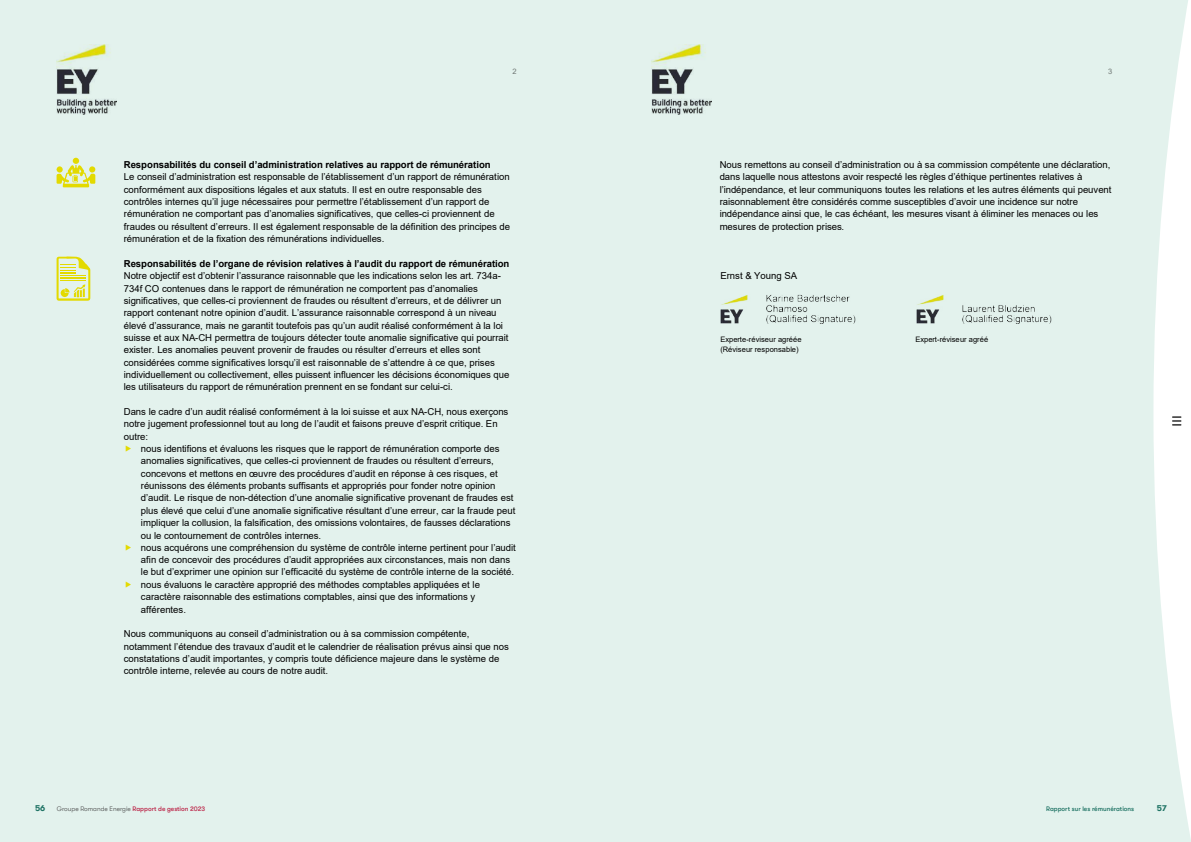
<style>
.page{position:relative;width:1191px;height:842px;background:#fff}
.page>*{position:absolute;margin:0;border:0;box-sizing:border-box;transform-origin:0 0}
.t1{font:9.6px/12.4px "Arial";color:#000}
.t2{font:700 9.6px "Arial";letter-spacing:-.01em;color:#000}
.t3{font:700 8.5px "GT Walsheim";color:#1e7364}
.t4{font:7.5px "Arial";color:#000}
.t5{font:7.5px "Arial";color:#808080}
.t6{font:300 6.5px "GT Walsheim";color:#434343}
.t7{font:500 6.5px "GT Walsheim";color:#1e7364}
.s1{font-weight:500;color:#bc274a}
</style>
<div class="page">
<div style="left:0;top:0;width:1153px;height:842px;background:#e3f2ed"></div>
<img style="left:652px;top:44px;width:60px;height:70px">
<img style="left:720px;top:294px;width:142px;height:30px">
<img style="left:916px;top:294px;width:142px;height:30px">
<img style="left:56px;top:44px;width:60px;height:70px">
<svg style="left:57px;top:158px;width:38px;height:29px"></svg>
<svg style="left:57px;top:257px;width:33px;height:44px"></svg>
<svg style="left:1153px;top:0;width:38px;height:842px"></svg>
<svg style="left:126px;top:446px;width:5px;height:6px"></svg>
<svg style="left:126px;top:544px;width:5px;height:6px"></svg>
<svg style="left:126px;top:581px;width:5px;height:7px"></svg>
<p class="t5" style="left:512px;top:66px;width:6px">2</p>
<p class="t2" style="left:124px;top:158px;width:368px">Responsabilités du conseil d’administration relatives au rapport de rémunération</p>
<p class="t1" style="left:124px;top:171px;width:388px">Le conseil d’administration est responsable de l’établissement d’un rapport de rémunération conformément aux dispositions légales et aux statuts. Il est en outre responsable des contrôles internes qu’il juge nécessaires pour permettre l’établissement d’un rapport de rémunération ne comportant pas d’anomalies significatives, que celles-ci proviennent de fraudes ou résultent d’erreurs. Il est également responsable de la définition des principes de rémunération et de la fixation des rémunérations individuelles.</p>
<p class="t2" style="left:124px;top:257px;width:387px">Responsabilités de l’organe de révision relatives à l’audit du rapport de rémunération</p>
<p class="t1" style="left:124px;top:269px;width:387px">Notre objectif est d’obtenir l’assurance raisonnable que les indications selon les art. 734a-734f CO contenues dans le rapport de rémunération ne comportent pas d’anomalies significatives, que celles-ci proviennent de fraudes ou résultent d’erreurs, et de délivrer un rapport contenant notre opinion d’audit. L’assurance raisonnable correspond à un niveau élevé d’assurance, mais ne garantit toutefois pas qu’un audit réalisé conformément à la loi suisse et aux NA-CH permettra de toujours détecter toute anomalie significative qui pourrait exister. Les anomalies peuvent provenir de fraudes ou résulter d’erreurs et elles sont considérées comme significatives lorsqu’il est raisonnable de s’attendre à ce que, prises individuellement ou collectivement, elles puissent influencer les décisions économiques que les utilisateurs du rapport de rémunération prennent en se fondant sur celui-ci.</p>
<p class="t1" style="left:124px;top:405px;width:386px">Dans le cadre d’un audit réalisé conformément à la loi suisse et aux NA-CH, nous exerçons notre jugement professionnel tout au long de l’audit et faisons preuve d’esprit critique. En outre:</p>
<p class="t1" style="left:141px;top:443px;width:376px">nous identifions et évaluons les risques que le rapport de rémunération comporte des anomalies significatives, que celles-ci proviennent de fraudes ou résultent d’erreurs, concevons et mettons en œuvre des procédures d’audit en réponse à ces risques, et réunissons des éléments probants suffisants et appropriés pour fonder notre opinion d’audit. Le risque de non-détection d’une anomalie significative provenant de fraudes est plus élevé que celui d’une anomalie significative résultant d’une erreur, car la fraude peut impliquer la collusion, la falsification, des omissions volontaires, de fausses déclarations ou le contournement de contrôles internes.<br>nous acquérons une compréhension du système de contrôle interne pertinent pour l’audit afin de concevoir des procédures d’audit appropriées aux circonstances, mais non dans le but d’exprimer une opinion sur l’efficacité du système de contrôle interne de la société. nous évaluons le caractère approprié des méthodes comptables appliquées et le caractère raisonnable des estimations comptables, ainsi que des informations y afférentes.</p>
<p class="t1" style="left:124px;top:628px;width:386px">Nous communiquons au conseil d’administration ou à sa commission compétente, notamment l’étendue des travaux d’audit et le calendrier de réalisation prévus ainsi que nos constatations d’audit importantes, y compris toute déficience majeure dans le système de contrôle interne, relevée au cours de notre audit.</p>
<p class="t5" style="left:1108px;top:66px;width:6px">3</p>
<p class="t1" style="left:719px;top:158px;width:393px">Nous remettons au conseil d’administration ou à sa commission compétente une déclaration, dans laquelle nous attestons avoir respecté les règles d’éthique pertinentes relatives à l’indépendance, et leur communiquons toutes les relations et les autres éléments qui peuvent raisonnablement être considérés comme susceptibles d’avoir une incidence sur notre indépendance ainsi que, le cas échéant, les mesures visant à éliminer les menaces ou les mesures de protection prises.</p>
<p class="t1" style="left:720px;top:269px;width:78px">Ernst &amp; Young SA</p>
<p class="t4" style="left:720px;top:334px;width:83px">Experte-réviseur agréée</p>
<p class="t4" style="left:915px;top:334px;width:74px">Expert-réviseur agréé</p>
<p class="t4" style="left:720px;top:344px;width:80px">(Réviseur responsable)</p>
<p class="t3" style="left:35px;top:803px;width:12px">56</p>
<p class="t6" style="left:57px;top:805px;width:150px">Groupe Romande Energie <span class="s1">Rapport de gestion 2023</span></p>
<p class="t7" style="left:1046px;top:805px;width:90px">Rapport sur les rémunérations</p>
<p class="t3" style="left:1157px;top:803px;width:11px">57</p>
</div>
